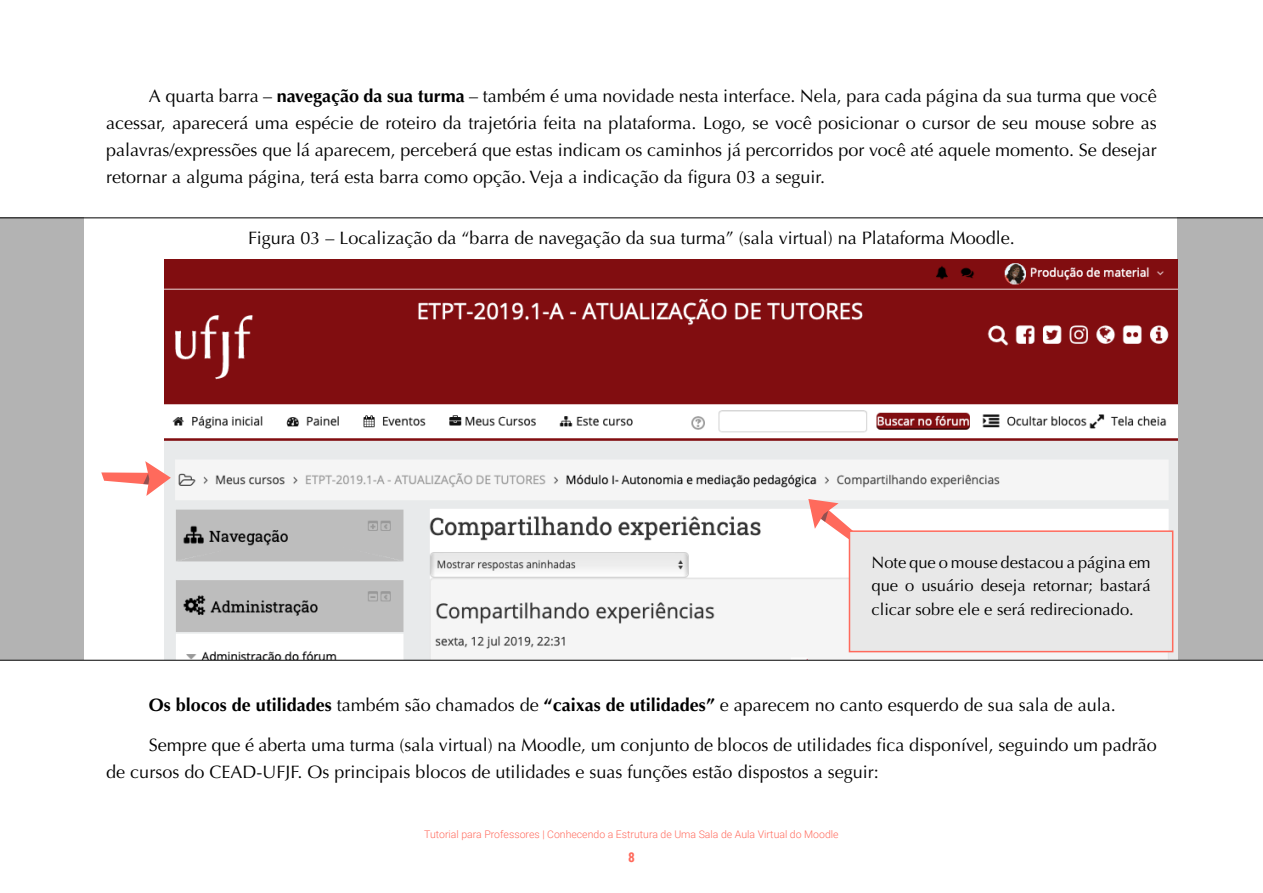
<style>
.page{position:relative;width:1263px;height:893px;background:#fff}
.page>*{position:absolute;margin:0;border:0;box-sizing:border-box;transform-origin:0 0}
.t1{font:18px/27px "Optima";color:#000;text-align:justify}
.t2{font:16.5px/23.2px "Optima";color:#000;text-align:justify}
.t3{font:700 13.5px "Roboto Condensed";color:#ff6a5c}
.t4{font:300 10.5px "Roboto";color:#ff6a5c}
.s1{font-weight:700}
</style>
<div class="page">
<div style="left:1178px;top:217px;width:85px;height:443px;background:#b3b3b3"></div>
<div style="left:0;top:217px;width:83px;height:443px;background:#b3b3b3"></div>
<img style="left:164px;top:259px;width:1014px;height:401px">
<svg style="left:101px;top:461px;width:70px;height:35px"></svg>
<svg style="left:808px;top:499px;width:56px;height:46px"></svg>
<hr style="left:0;top:217px;width:1263px;height:1px;background:#000101">
<hr style="left:0;top:660px;width:1263px;height:1px;background:#000101">
<div style="left:849px;top:531px;width:324px;height:121px;background:#e8e8e8"></div>
<div style="left:849px;top:530px;width:324px;height:122px;border:2px solid #ff6a5c"></div>
<p class="t1" style="left:106px;top:82px;width:1052px;text-indent:43px">A quarta barra – <span class="s1">navegação da sua turma</span> – também é uma novidade nesta interface. Nela, para cada página da sua turma que você acessar, aparecerá uma espécie de roteiro da trajetória feita na plataforma. Logo, se você posicionar o cursor de seu mouse sobre as palavras/expressões que lá aparecem, perceberá que estas indicam os caminhos já percorridos por você até aquele momento. Se desejar retornar a alguma página, terá esta barra como opção. Veja a indicação da figura 03 a seguir.</p>
<p class="t1" style="left:248px;top:224px;width:768px">Figura 03 – Localização da “barra de navegação da sua turma” (sala virtual) na Plataforma Moodle.</p>
<p class="t2" style="left:871px;top:551px;width:281px">Note que o mouse destacou a página em que o usuário deseja retornar; bastará clicar sobre ele e será redirecionado.</p>
<p class="t1" style="left:149px;top:692px;width:969px"><span class="s1">Os blocos de utilidades</span> também são chamados de <span class="s1">“caixas de utilidades”</span> e aparecem no canto esquerdo de sua sala de aula.</p>
<p class="t1" style="left:106px;top:731px;width:1052px;text-indent:43px">Sempre que é aberta uma turma (sala virtual) na Moodle, um conjunto de blocos de utilidades fica disponível, seguindo um padrão de cursos do CEAD-UFJF. Os principais blocos de utilidades e suas funções estão dispostos a seguir:</p>
<p class="t4" style="left:424px;top:827px;width:416px">Tutorial para Professores | Conhecendo a Estrutura de Uma Sala de Aula Virtual do Moodle</p>
<p class="t3" style="left:628px;top:848px;width:8px">8</p>
</div>
